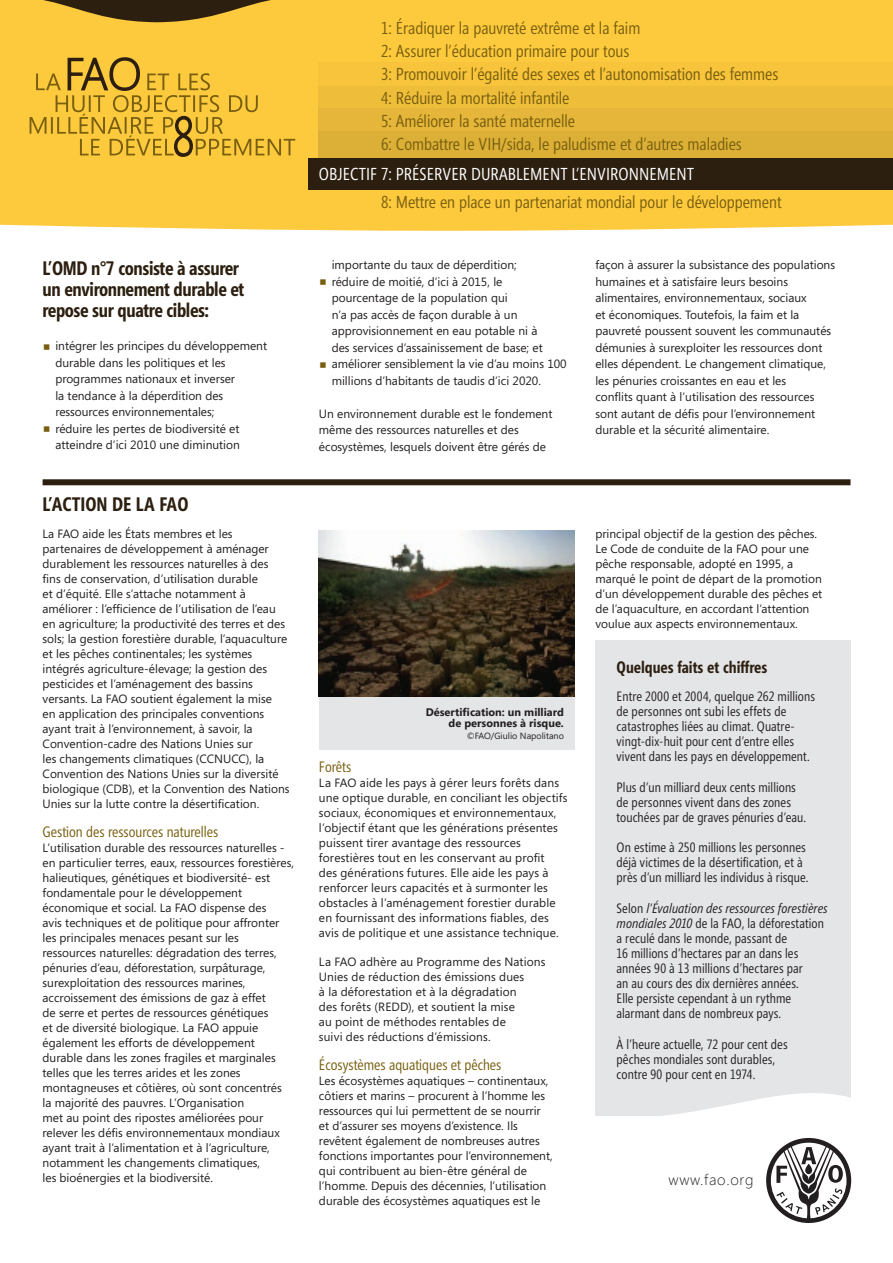
<style>
.page{position:relative;width:893px;height:1263px;background:#fff}
.page>*{position:absolute;margin:0;border:0;box-sizing:border-box;transform-origin:0 0}
.t1{font:24px "Segoe";color:#785f10}
.t2{font:700 19.5px/21.3px "Segoe Condensed";letter-spacing:-.02em;color:#2c1f10}
.t3{font:700 19.5px "Segoe Condensed";color:#2c1f10}
.t4{font:17.25px/23.2px "Segoe Condensed";color:#785f10}
.t5{font:17.25px "Segoe Condensed";color:#fff}
.t6{font:700 16.5px "Segoe Condensed";color:#2c1f10}
.t7{font:15px "Segoe Condensed";color:#785f10}
.t8{font:300 15px "Segoe";letter-spacing:.05em;color:#231f20}
.t9{font:13.5px/15px "Segoe Condensed";letter-spacing:.01em;color:#231f20}
.t10{font:12px/15px "Segoe";color:#231f20}
.t11{font:700 10.95px/11.2px "Segoe";color:#231f20;text-align:right}
.t12{font:9px "Segoe";color:#231f20}
.s1{font-style:italic}
</style>
<div class="page">
<div style="left:0;top:0;width:893px;height:231px;background:#feca3d"></div>
<svg style="left:9px;top:0;width:296px;height:22px;background:#997827"></svg>
<svg style="left:30px;top:56px;width:265px;height:102px;background:#e4b535"></svg>
<svg style="left:766px;top:1138px;width:85px;height:85px"></svg>
<div style="left:319px;top:63px;width:574px;height:123px;background:#f7c43b"></div>
<div style="left:319px;top:86px;width:574px;height:90px;background:#eebd3a"></div>
<div style="left:319px;top:109px;width:574px;height:74px;background:#e5b639"></div>
<div style="left:319px;top:132px;width:574px;height:51px;background:#dcb036"></div>
<div style="left:308px;top:158px;width:585px;height:31px;background:#2c1f10"></div>
<div style="left:43px;top:479px;width:807px;height:6px;background:#2c1f10"></div>
<div style="left:595px;top:640px;width:255px;height:475px;background:#e4e5e7"></div>
<svg style="left:640px;top:1081px;width:211px;height:35px"></svg>
<div style="left:319px;top:697px;width:256px;height:53px;background:#e4e5e7"></div>
<img style="left:319px;top:530px;width:256px;height:167px">
<h2 class="t2" style="left:43px;top:257px;width:203px">L’OMD n°7 consiste à assurer un environnement durable et repose sur quatre cibles:</h2>
<p class="t10" style="left:55px;top:338px;width:213px">intégrer les principes du développement</p>
<h1 class="t1" style="left:43px;top:330px;width:10px">▪</h1>
<p class="t10" style="left:55px;top:354px;width:186px;line-height:16.5px">durable dans les politiques et les programmes nationaux et inverser la tendance à la déperdition des ressources environnementales; réduire les pertes de biodiversité et</p>
<h1 class="t1" style="left:43px;top:412px;width:10px">▪</h1>
<p class="t10" style="left:55px;top:437px;width:186px">atteindre d’ici 2010 une diminution</p>
<h2 class="t3" style="left:43px;top:492px;width:147px">L’ACTION DE LA FAO</h2>
<p class="t10" style="left:43px;top:526px;width:248px">La FAO aide les États membres et les partenaires de développement à aménager durablement les ressources naturelles à des fins de conservation, d’utilisation durable<br>et d’équité. Elle s’attache notamment à améliorer : l’efficience de l’utilisation de l’eau en agriculture; la productivité des terres et des sols; la gestion forestière durable, l’aquaculture et les pêches continentales; les systèmes intégrés agriculture-élevage; la gestion des pesticides et l’aménagement des bassins versants. La FAO soutient également la mise<br>en application des principales conventions ayant trait à l’environnement, à savoir, la Convention-cadre des Nations Unies sur<br>les changements climatiques (CCNUCC), la Convention des Nations Unies sur la diversité biologique (CDB), et la Convention des Nations Unies sur la lutte contre la désertification.</p>
<p class="t7" style="left:43px;top:823px;width:177px">Gestion des ressources naturelles</p>
<p class="t10" style="left:43px;top:840px;width:253px">L’utilisation durable des ressources naturelles - en particulier terres, eaux, ressources forestières, halieutiques, génétiques et biodiversité- est fondamentale pour le développement économique et social. La FAO dispense des<br>avis techniques et de politique pour affronter les principales menaces pesant sur les ressources naturelles: dégradation des terres, pénuries d’eau, déforestation, surpâturage, surexploitation des ressources marines, accroissement des émissions de gaz à effet<br>de serre et pertes de ressources génétiques<br>et de diversité biologique. La FAO appuie également les efforts de développement durable dans les zones fragiles et marginales telles que les terres arides et les zones montagneuses et côtières, où sont concentrés<br>la majorité des pauvres. L’Organisation<br>met au point des ripostes améliorées pour relever les défis environnementaux mondiaux ayant trait à l’alimentation et à l’agriculture, notamment les changements climatiques,<br>les bioénergies et la biodiversité.</p>
<p class="t4" style="left:381px;top:16px;width:399px">1: Éradiquer la pauvreté extrême et la faim<br>2: Assurer l’éducation primaire pour tous<br>3: Promouvoir l’égalité des sexes et l’autonomisation des femmes 4: Réduire la mortalité infantile<br>5: Améliorer la santé maternelle<br>6: Combattre le VIH/sida, le paludisme et d’autres maladies</p>
<h3 class="t5" style="left:319px;top:163px;width:287px">Objecti f 7: Préserver durablement l’enviro</h3>
<h3 class="t5" style="left:629px;top:163px;width:67px">nnement</h3>
<h3 class="t4" style="left:381px;top:190px;width:402px">8: Mettre en place un partenariat mondial pour le développement</h3>
<p class="t10" style="left:332px;top:256px;width:187px;line-height:16.5px">importante du taux de déperdition; réduire de moitié, d’ici à 2015, le</p>
<h1 class="t1" style="left:319px;top:265px;width:10px">▪</h1>
<p class="t10" style="left:332px;top:289px;width:236px;line-height:16.5px">pourcentage de la population qui<br>n’a pas accès de façon durable à un approvisionnement en eau potable ni à<br>des services d’assainissement de base; et améliorer sensiblement la vie d’au moins 100</p>
<h1 class="t1" style="left:319px;top:348px;width:10px">▪</h1>
<p class="t10" style="left:332px;top:372px;width:211px">millions d’habitants de taudis d’ici 2020.</p>
<p class="t10" style="left:319px;top:405px;width:235px;line-height:16.5px">Un environnement durable est le fondement même des ressources naturelles et des écosystèmes, lesquels doivent être gérés de</p>
<p class="t10" style="left:595px;top:256px;width:241px;line-height:16.5px">façon à assurer la subsistance des populations humaines et à satisfaire leurs besoins alimentaires, environnementaux, sociaux<br>et économiques. Toutefois, la faim et la pauvreté poussent souvent les communautés démunies à surexploiter les ressources dont elles dépendent. Le changement climatique, les pénuries croissantes en eau et les<br>conflits quant à l’utilisation des ressources sont autant de défis pour l’environnement durable et la sécurité alimentaire.</p>
<p class="t11" style="left:426px;top:706px;width:140px">Désertification: un milliard de personnes à risque.</p>
<p class="t12" style="left:467px;top:730px;width:99px">©FAO/Giulio Napolitano</p>
<p class="t7" style="left:319px;top:757px;width:34px">Forêts</p>
<p class="t10" style="left:319px;top:774px;width:250px">La FAO aide les pays à gérer leurs forêts dans une optique durable, en conciliant les objectifs sociaux, économiques et environnementaux, l’objectif étant que les générations présentes puissent tirer avantage des ressources forestières tout en les conservant au profit<br>des générations futures. Elle aide les pays à renforcer leurs capacités et à surmonter les obstacles à l’aménagement forestier durable en fournissant des informations fiables, des avis de politique et une assistance technique.</p>
<p class="t10" style="left:319px;top:954px;width:228px">La FAO adhère au Programme des Nations Unies de réduction des émissions dues<br>à la déforestation et à la dégradation<br>des forêts (REDD), et soutient la mise<br>au point de méthodes rentables de<br>suivi des réductions d’émissions.</p>
<p class="t7" style="left:319px;top:1056px;width:184px">Écosystèmes aquatiques et pêches</p>
<p class="t10" style="left:319px;top:1073px;width:235px">Les écosystèmes aquatiques – continentaux, côtiers et marins – procurent à l’homme les ressources qui lui permettent de se nourrir et d’assurer ses moyens d’existence. Ils revêtent également de nombreuses autres fonctions importantes pour l’environnement, qui contribuent au bien-être général de l’homme. Depuis des décennies, l’utilisation durable des écosystèmes aquatiques est le</p>
<p class="t10" style="left:595px;top:526px;width:228px">principal objectif de la gestion des pêches.<br>Le Code de conduite de la FAO pour une pêche responsable, adopté en 1995, a marqué le point de départ de la promotion d’un développement durable des pêches et de l’aquaculture, en accordant l’attention voulue aux aspects environnementaux.</p>
<h3 class="t6" style="left:617px;top:657px;width:152px">Quelques faits et chiffres</h3>
<p class="t9" style="left:617px;top:689px;width:200px">Entre 2000 et 2004, quelque 262 millions de personnes ont subi les effets de catastrophes liées au climat. Quatre&shy;vingt-dix-huit pour cent d’entre elles vivent dans les pays en développement.</p>
<p class="t9" style="left:617px;top:779px;width:191px">Plus d’un milliard deux cents millions de personnes vivent dans des zones touchées par de graves pénuries d’eau.</p>
<p class="t9" style="left:617px;top:840px;width:193px">On estime à 250 millions les personnes déjà victimes de la désertification, et à près d’un milliard les individus à risque.</p>
<p class="t9" style="left:617px;top:901px;width:212px">Selon <span class="s1">l’Évaluation des ressources forestières mondiales 2010</span> de la FAO, la déforestation a reculé dans le monde, passant de<br>16 millions d’hectares par an dans les années 90 à 13 millions d’hectares par<br>an au cours des dix dernières années.<br>Elle persiste cependant à un rythme alarmant dans de nombreux pays.</p>
<p class="t9" style="left:617px;top:1037px;width:173px">À l’heure actuelle, 72 pour cent des pêches mondiales sont durables, contre 90 pour cent en 1974.</p>
<p class="t8" style="left:668px;top:1169px;width:86px">www.fao.org</p>
</div>
